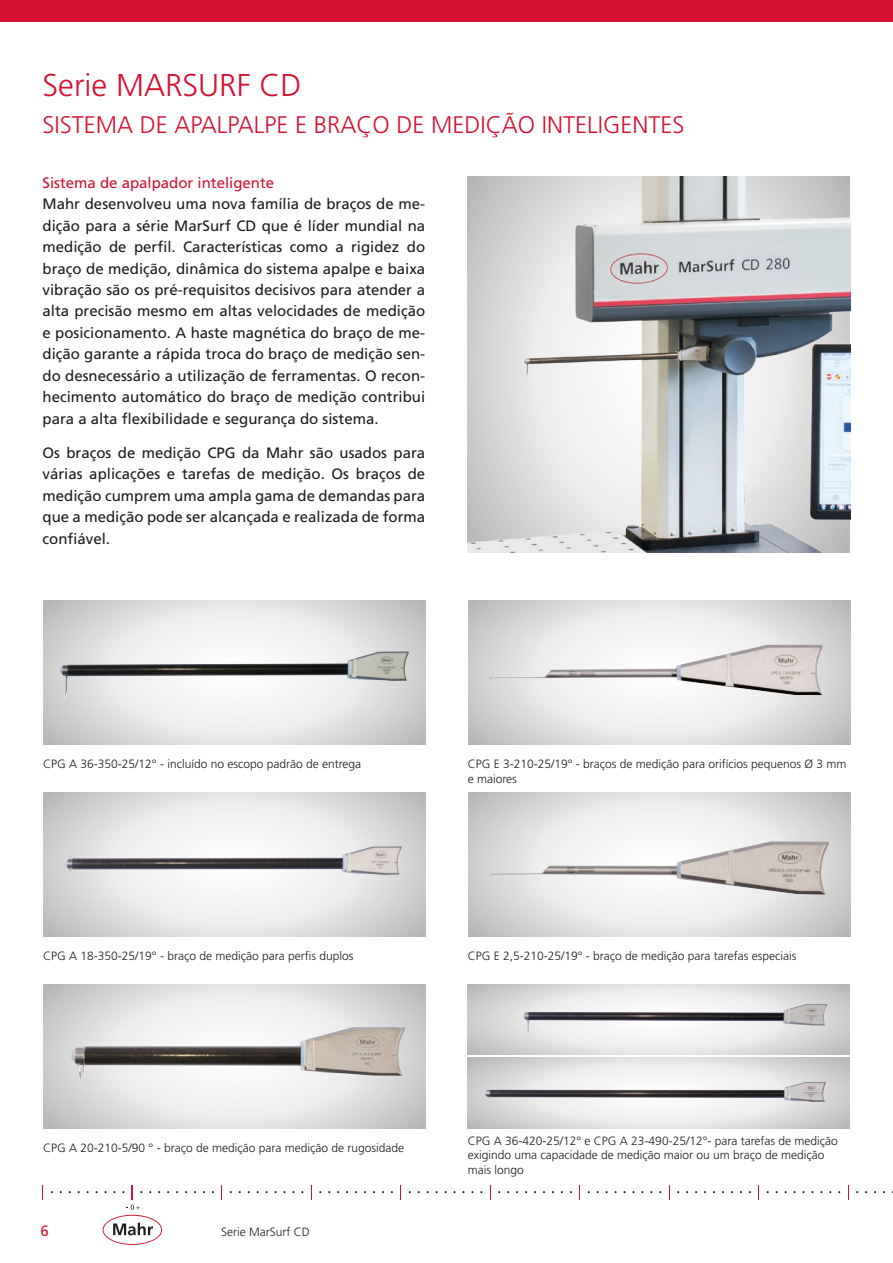
<style>
.page{position:relative;width:893px;height:1263px;background:#fff}
.page>*{position:absolute;margin:0;border:0;box-sizing:border-box;transform-origin:0 0}
.t1{font:300 31.5px "Frutiger LT Pro";color:#d61130}
.t2{font:300 24px "Frutiger LT Pro";color:#d61130}
.t3{font:15px/21.5px "Frutiger LT Pro";color:#1d1d1b;text-align:justify}
.t4{font:15px "Frutiger LT Pro";color:#d61130}
.t5{font:300 12px/14.4px "Frutiger LT Pro";color:#1d1d1b}
</style>
<div class="page">
<svg style="left:468px;top:1058px;width:382px;height:70px"></svg>
<svg style="left:468px;top:984px;width:382px;height:70px"></svg>
<img style="left:485px;top:1068px;width:362px;height:46px">
<svg style="left:43px;top:984px;width:382px;height:144px"></svg>
<svg style="left:43px;top:792px;width:382px;height:144px"></svg>
<svg style="left:43px;top:600px;width:382px;height:144px"></svg>
<svg style="left:468px;top:792px;width:382px;height:144px"></svg>
<svg style="left:468px;top:600px;width:382px;height:144px"></svg>
<img style="left:468px;top:176px;width:382px;height:376px">
<img style="left:60px;top:651px;width:349px;height:52px">
<img style="left:490px;top:644px;width:333px;height:51px">
<img style="left:65px;top:846px;width:337px;height:29px">
<img style="left:487px;top:841px;width:342px;height:54px">
<img style="left:523px;top:1004px;width:304px;height:36px">
<img style="left:71px;top:1027px;width:334px;height:55px">
<div style="left:0;top:0;width:893px;height:21px;background:#d61130"></div>
<svg style="left:221px;top:1185px;width:1px;height:14px"></svg>
<svg style="left:311px;top:1185px;width:1px;height:14px"></svg>
<svg style="left:400px;top:1185px;width:1px;height:14px"></svg>
<svg style="left:490px;top:1185px;width:1px;height:14px"></svg>
<svg style="left:579px;top:1185px;width:1px;height:14px"></svg>
<svg style="left:669px;top:1185px;width:1px;height:14px"></svg>
<svg style="left:758px;top:1185px;width:1px;height:14px"></svg>
<svg style="left:848px;top:1185px;width:1px;height:14px"></svg>
<svg style="left:96px;top:1185px;width:73px;height:60px"></svg>
<h1 class="t1" style="left:43px;top:67px;width:261px">Serie MARSURF CD</h1>
<h2 class="t2" style="left:43px;top:111px;width:643px">SISTEMA DE APALPALPE E BRAÇO DE MEDIÇÃO INTELIGENTES</h2>
<p class="t4" style="left:43px;top:174px;width:233px">Sistema de apalpador inteligente</p>
<p class="t3" style="left:43px;top:193px;width:384px">Mahr desenvolveu uma nova família de braços de me&shy;dição para a série MarSurf CD que é líder mundial na medição de perfil. Características como a rigidez do braço de medição, dinâmica do sistema apalpe e baixa vibração são os pré-requisitos decisivos para atender a alta precisão mesmo em altas velocidades de medição e posicionamento. A haste magnética do braço de me&shy;dição garante a rápida troca do braço de medição sen&shy;do desnecessário a utilização de ferramentas. O recon&shy;hecimento automático do braço de medição contribui para a alta flexibilidade e segurança do sistema.</p>
<p class="t3" style="left:43px;top:442px;width:384px">Os braços de medição CPG da Mahr são usados para várias aplicações e tarefas de medição. Os braços de medição cumprem uma ampla gama de demandas para que a medição pode ser alcançada e realizada de forma confiável.</p>
<p class="t5" style="left:43px;top:757px;width:320px">CPG A 36-350-25/12° - incluído no escopo padrão de entrega</p>
<p class="t5" style="left:43px;top:949px;width:312px">CPG A 18-350-25/19° - braço de medição para perfis duplos</p>
<p class="t5" style="left:468px;top:757px;width:380px">CPG E 3-210-25/19° - braços de medição para orifícios pequenos Ø 3 mm e maiores</p>
<p class="t5" style="left:468px;top:949px;width:330px">CPG E 2,5-210-25/19° - braço de medição para tarefas especiais</p>
<p class="t5" style="left:43px;top:1141px;width:362px">CPG A 20-210-5/90 ° - braço de medição para medição de rugosidade</p>
<p class="t4" style="left:40px;top:1222px;width:10px">6</p>
<p class="t5" style="left:221px;top:1224px;width:90px">Serie MarSurf CD</p>
<p class="t5" style="left:468px;top:1133px;width:372px">CPG A 36-420-25/12° e CPG A 23-490-25/12°- para tarefas de medição exigindo uma capacidade de medição maior ou um braço de medição mais longo</p>
</div>
